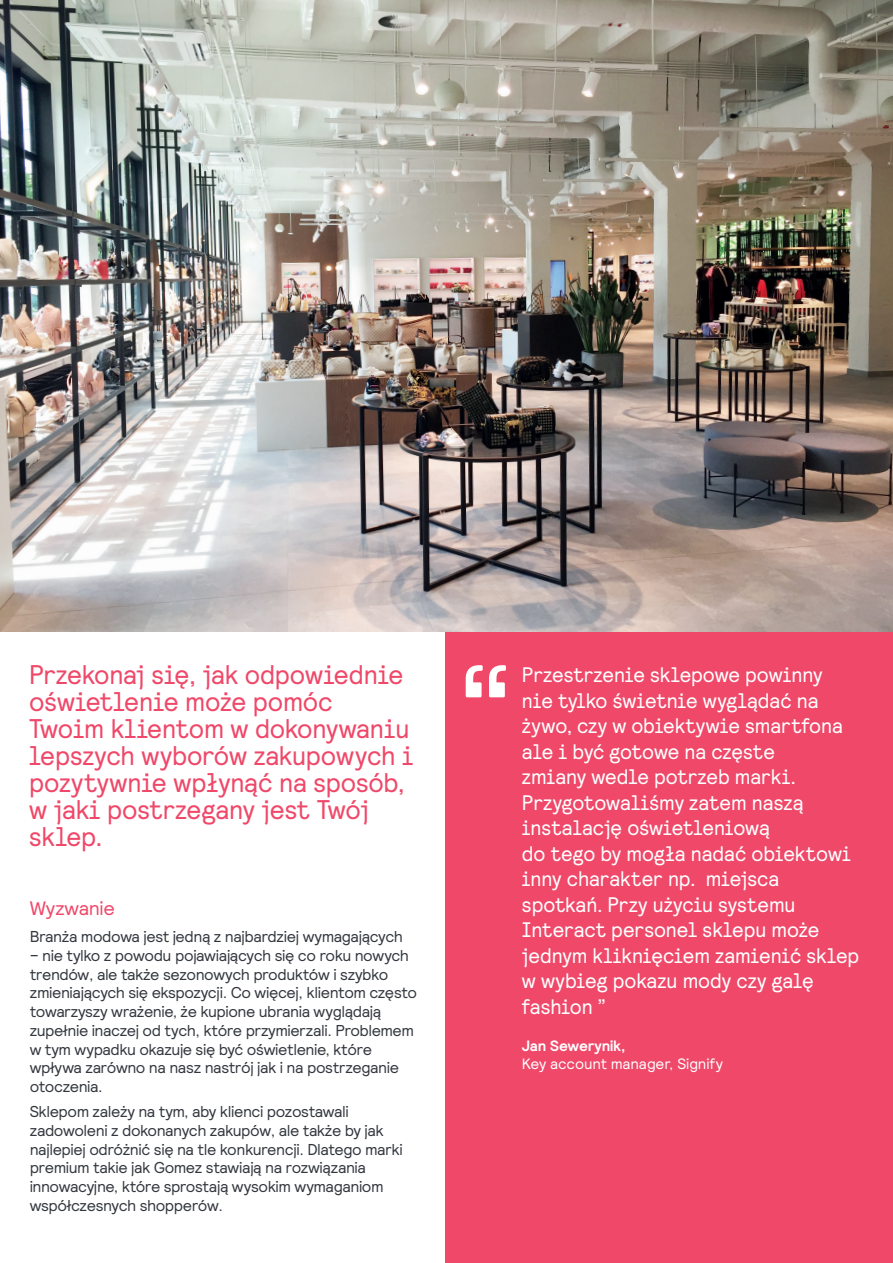
<style>
.page{position:relative;width:893px;height:1263px;background:#fff}
.page>*{position:absolute;margin:0;border:0;box-sizing:border-box;transform-origin:0 0}
.t1{font:155.25px "Signify Relative";color:#fff}
.t2{font:27px/27px "Signify Relative Faux";letter-spacing:-.01em;color:#ef4869}
.t3{font:21px/25.5px "Signify Relative Faux";letter-spacing:-.005em;color:#fff}
.t4{font:19.5px "Signify Relative";letter-spacing:-.015em;color:#ef4869}
.t5{font:15.75px/18.8px "Signify Relative";letter-spacing:-.025em;color:#32363d}
.t6{font:15px "Signify Relative";letter-spacing:-.005em;color:#fff}
.t7{font:700 15px "Signify Relative";letter-spacing:-.005em;color:#fff}
</style>
<div class="page">
<div style="left:446px;top:631px;width:447px;height:632px;background:#ef4869"></div>
<img style="left:0;top:0;width:893px;height:631px">
<h2 class="t2" style="left:29px;top:660px;width:386px">Przekonaj się, jak odpowiednie oświetlenie może pomóc<br>Twoim klientom w dokonywaniu lepszych wyborów zakupowych i pozytywnie wpłynąć na sposób, w jaki postrzegany jest Twój sklep.</h2>
<p class="t4" style="left:30px;top:895px;width:87px">Wyzwanie</p>
<p class="t5" style="left:30px;top:926px;width:375px">Branża modowa jest jedną z najbardziej wymagających</p>
<p class="t5" style="left:30px;top:945px;width:389px">– nie tylko z powodu pojawiających się co roku nowych trendów, ale także sezonowych produktów i szybko zmieniających się ekspozycji. Co więcej, klientom często towarzyszy wrażenie, że kupione ubrania wyglądają zupełnie inaczej od tych, które przymierzali. Problemem w tym wypadku okazuje się być oświetlenie, które wpływa zarówno na nasz nastrój jak i na postrzeganie otoczenia.</p>
<p class="t5" style="left:30px;top:1102px;width:375px">Sklepom zależy na tym, aby klienci pozostawali zadowoleni z dokonanych zakupów, ale także by jak najlepiej odróżnić się na tle konkurencji. Dlatego marki premium takie jak Gomez stawiają na rozwiązania innowacyjne, które sprostają wysokim wymaganiom współczesnych shopperów.</p>
<h1 class="t1" style="left:454px;top:619px;width:65px">“</h1>
<p class="t3" style="left:522px;top:661px;width:339px">Przestrzenie sklepowe powinny<br>nie tylko świetnie wyglądać na żywo, czy w obiektywie smartfona ale i być gotowe na częste<br>zmiany wedle potrzeb marki.<br>Przygotowaliśmy zatem naszą instalację oświetleniową<br>do tego by mogła nadać obiektowi inny charakter np. miejsca spotkań. Przy użyciu systemu<br>Interact personel sklepu może jednym kliknięciem zamienić sklep w wybieg pokazu mody czy galę fashion ”</p>
<p class="t7" style="left:522px;top:1036px;width:105px">Jan Sewerynik,</p>
<p class="t6" style="left:522px;top:1054px;width:203px">Key account manager, Signify</p>
</div>
